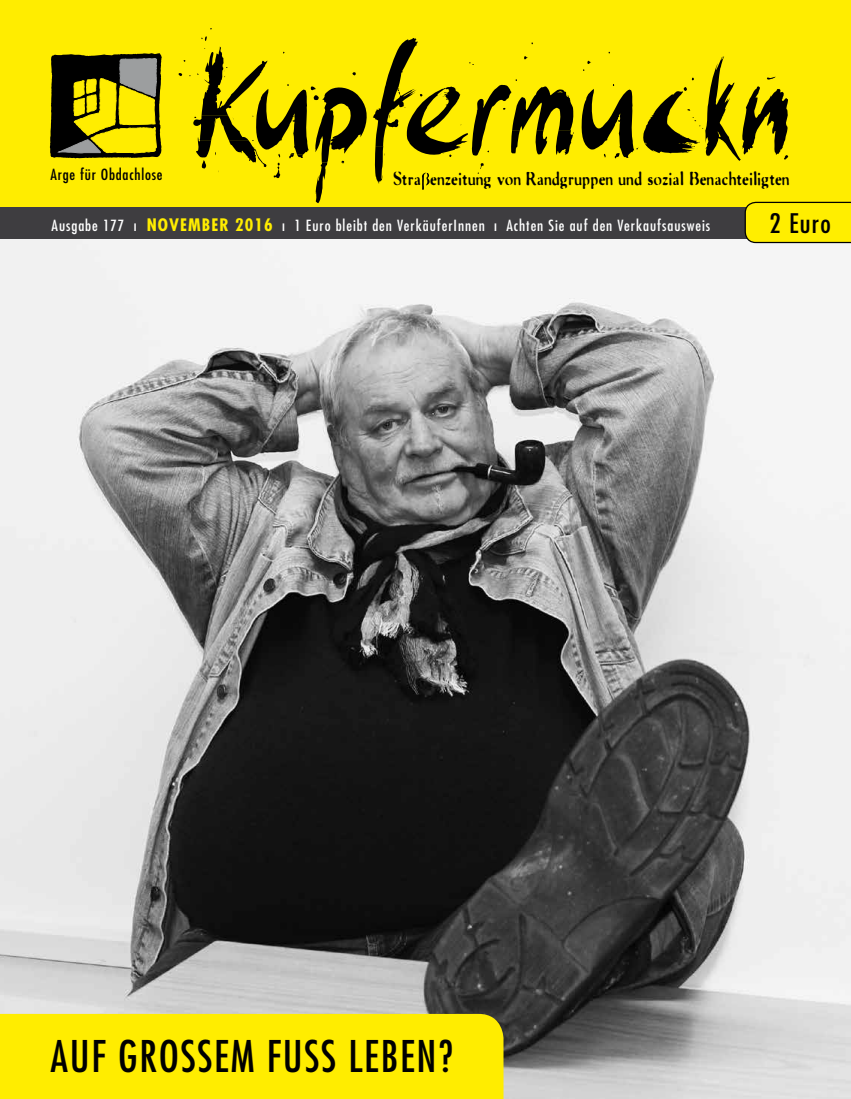
<style>
.page{position:relative;width:851px;height:1099px;background:#fff}
.page>*{position:absolute;margin:0;border:0;box-sizing:border-box;transform-origin:0 0}
.t1{font:condensed 42.5px "Futura";letter-spacing:.04em;color:#000}
.t2{font:condensed 26.25px "Futura";color:#000;scale:1.05 1}
.t3{font:18.75px "Flo Motion";letter-spacing:.035em;color:#000;scale:.85 1}
.t4{font:condensed 15px "Futura";letter-spacing:.06em;color:#fff;scale:1.05 1}
.t5{font:condensed 15px "Futura";letter-spacing:.05em;color:#000;scale:1.05 1}
.s1{font-weight:700;font-size:16.75px;color:#ffed00}
</style>
<div class="page">
<img style="left:0;top:239px;width:850px;height:859px">
<div style="left:0;top:0;width:850px;height:220px;background:#ffed00"></div>
<svg style="left:581px;top:52px;width:207px;height:109px"></svg>
<div style="left:0;top:207px;width:850px;height:32px;background:#3e3d40"></div>
<svg style="left:50px;top:53px;width:112px;height:105px"></svg>
<svg style="left:744px;top:202px;width:106px;height:41px;background:#edde01"></svg>
<svg style="left:178px;top:28px;width:396px;height:175px"></svg>
<div style="left:0;top:1013px;width:503px;height:85px;background:#ffed00"></div>
<p class="t5" style="left:50px;top:165px;width:108px">Arge für Obdachlose</p>
<p class="t3" style="left:393px;top:167px;width:467px">Stra enzeitung von Randgruppen und sozial Benachteiligten</p>
<p class="t4" style="left:52px;top:216px;width:628px">Ausgabe 177 ı <span class="s1">NOVEMBER 2016</span> ı 1 Euro bleibt den VerkäuferInnen ı Achten Sie auf den Verkaufsausweis</p>
<h2 class="t2" style="left:769px;top:207px;width:60px">2 Euro</h2>
<h1 class="t1" style="left:51px;top:1029px;width:404px">AUF GROSSEM FUSS LEBEN?</h1>
</div>
